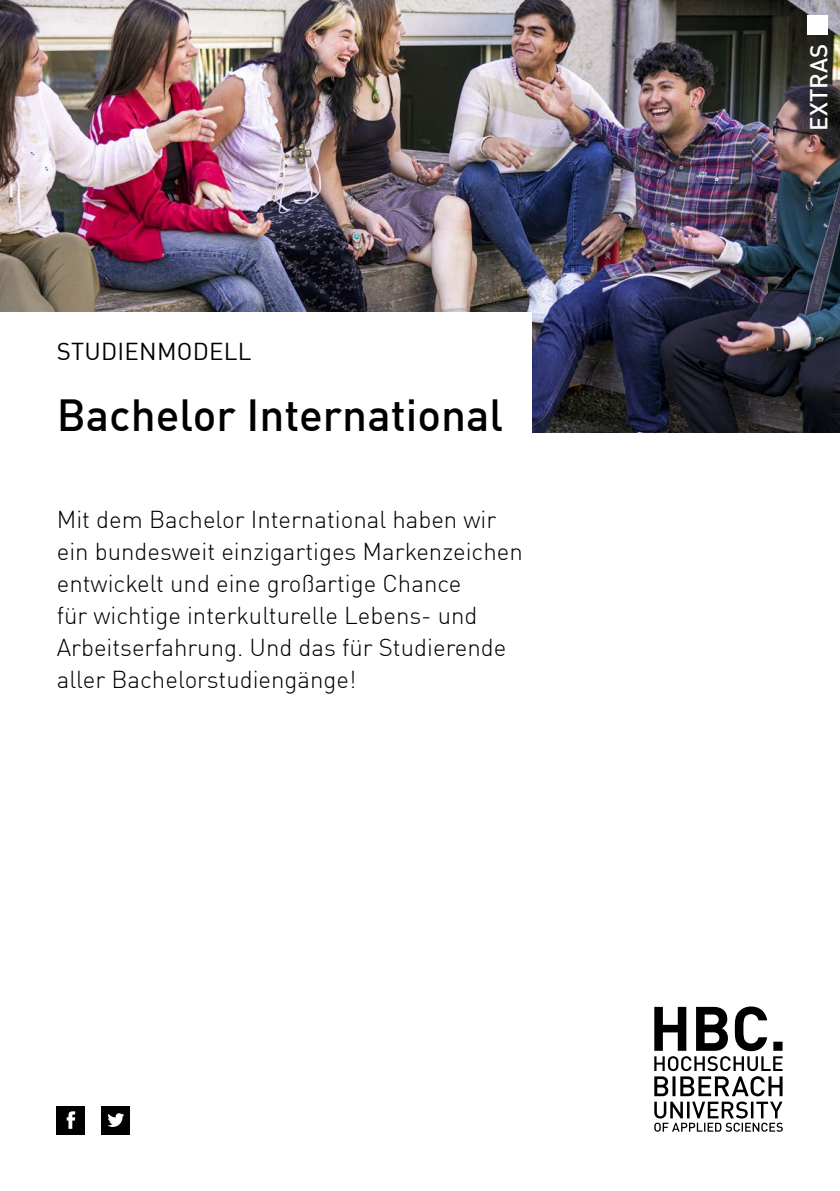
<style>
.page{position:relative;width:840px;height:1191px;background:#fff}
.page>*{position:absolute;margin:0;border:0;box-sizing:border-box;transform-origin:0 0}
.t1{font:500 44px "DIN Offc Pro";color:#000}
.t2{font:300 24px/32px "DIN Offc Pro";color:#000}
.t3{font:24px "DIN";letter-spacing:.01em;color:#000}
.t4{font:500 24px "DIN Offc Pro";color:#fff}
</style>
<div class="page">
<img style="left:0;top:0;width:839px;height:432px">
<div style="left:0;top:312px;width:531px;height:212px;background:#fff"></div>
<svg style="left:654px;top:1006px;width:128px;height:125px"></svg>
<div style="left:57px;top:1106px;width:28px;height:28px;background:#000"></div>
<svg style="left:67px;top:1111px;width:8px;height:17px"></svg>
<div style="left:102px;top:1106px;width:28px;height:28px;background:#000"></div>
<svg style="left:107px;top:1113px;width:17px;height:14px"></svg>
<div style="left:806px;top:15px;width:21px;height:20px;background:#fff"></div>
<p class="t3" style="left:57px;top:336px;width:196px">STUDIENMODELL</p>
<h1 class="t1" style="left:57px;top:385px;width:447px">Bachelor International</h1>
<p class="t2" style="left:57px;top:502px;width:467px">Mit dem Bachelor International haben wir ein bundesweit einzigartiges Markenzeichen entwickelt und eine großartige Chance<br>für wichtige interkulturelle Lebens- und Arbeitserfahrung. Und das für Studierende aller Bachelorstudiengänge!</p>
<p class="t4" style="left:802px;top:131px;width:88px;rotate:-90deg">EXTRAS</p>
</div>
